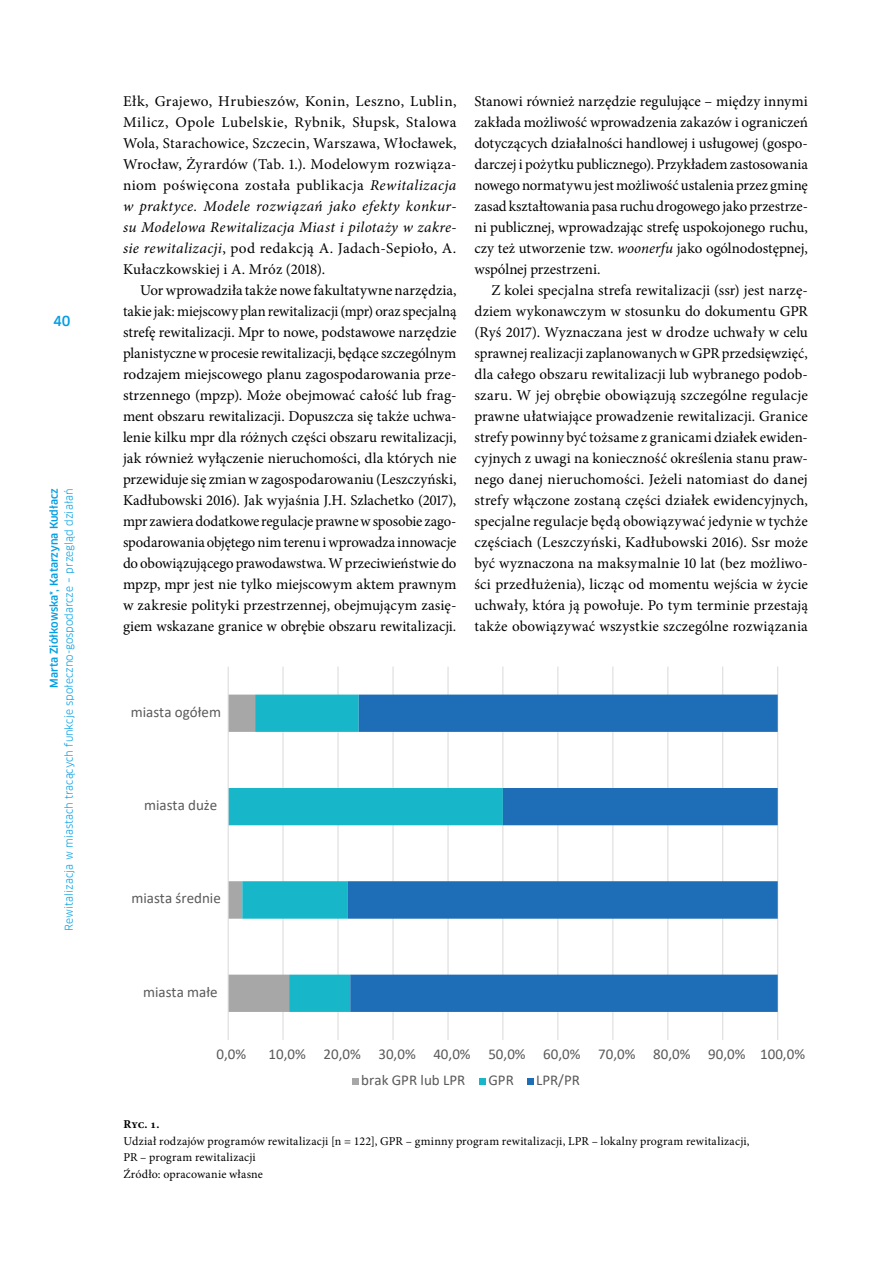
<style>
.page{position:relative;width:893px;height:1263px;background:#fff}
.page>*{position:absolute;margin:0;border:0;box-sizing:border-box;transform-origin:0 0}
.UDI_txt{font:15px/21px "Minion Pro";letter-spacing:.01em;color:#000;text-align:justify}
.t1{font:15px "Calibri";color:#5a5a5a}
.t2{font:500 13.5px "Clan Pro";color:#009ee3}
.UDI_fot_fig{font:12px/16.5px "Minion Pro";letter-spacing:.015em;color:#000}
.t3{font:10.5px "Clan Pro";color:#009ee3}
.t4{font:500 10.5px "Clan Pro";color:#009ee3}
.s1{font-style:italic}
.s2{font-weight:700}
</style>
<div class="page">
<hr style="left:777px;top:666px;width:1px;height:374px;background:#d9d9d9">
<hr style="left:722px;top:666px;width:1px;height:374px;background:#d9d9d9">
<hr style="left:667px;top:666px;width:1px;height:374px;background:#d9d9d9">
<hr style="left:612px;top:666px;width:1px;height:374px;background:#d9d9d9">
<hr style="left:557px;top:666px;width:1px;height:374px;background:#d9d9d9">
<hr style="left:502px;top:666px;width:1px;height:374px;background:#d9d9d9">
<hr style="left:448px;top:666px;width:1px;height:374px;background:#d9d9d9">
<hr style="left:393px;top:666px;width:1px;height:374px;background:#d9d9d9">
<hr style="left:338px;top:666px;width:1px;height:374px;background:#d9d9d9">
<hr style="left:283px;top:666px;width:1px;height:374px;background:#d9d9d9">
<svg style="left:229px;top:695px;width:119px;height:317px"></svg>
<svg style="left:348px;top:695px;width:430px;height:317px"></svg>
<hr style="left:228px;top:666px;width:1px;height:374px;background:#d9d9d9">
<div style="left:352px;top:1078px;width:7px;height:6px;background:#a7a7a7"></div>
<div style="left:479px;top:1078px;width:7px;height:6px;background:#17b7c9"></div>
<svg style="left:527px;top:1078px;width:6px;height:6px"></svg>
<p class="t2" style="left:53px;top:313px;width:19px">40</p>
<p class="t4" style="left:48px;top:688px;width:201px;rotate:-90deg">Marta Ziółkowska*, Katarzyna Kudłacz</p>
<p class="t3" style="left:63px;top:931px;width:444px;rotate:-90deg">Rewitalizacja w miastach tracących funkcje społeczno-gospodarcze – przegląd działań</p>
<p class="UDI_txt" style="left:123px;top:91px;width:335px">Ełk, Grajewo, Hrubieszów, Konin, Leszno, Lublin, Milicz, Opole Lubelskie, Rybnik, Słupsk, Stalowa Wola, Starachowice, Szczecin, Warszawa, Włocławek, Wrocław, Żyrardów (Tab. 1.). Modelowym rozwiąza&shy;niom poświęcona została publikacja <span class="s1">Rewitalizacja w praktyce. Modele rozwiązań jako efekty konkur&shy;su Modelowa Rewitalizacja Miast i pilotaży w zakre&shy;sie rewitalizacji</span>, pod redakcją A. Jadach-Sepioło, A.<br>Kułaczkowskiej i A. Mróz (2018).</p>
<p class="UDI_txt" style="left:123px;top:280px;width:335px;text-indent:17px">Uor wprowadziła także nowe fakultatywne narzędzia, takie jak: miejscowy plan rewitalizacji (mpr) oraz specjalną strefę rewitalizacji. Mpr to nowe, podstawowe narzędzie planistyczne w procesie rewitalizacji, będące szczególnym rodzajem miejscowego planu zagospodarowania prze&shy;strzennego (mpzp). Może obejmować całość lub frag&shy;ment obszaru rewitalizacji. Dopuszcza się także uchwa&shy;lenie kilku mpr dla różnych części obszaru rewitalizacji, jak również wyłączenie nieruchomości, dla których nie przewiduje się zmian w zagospodarowaniu (Leszczyński, Kadłubowski 2016). Jak wyjaśnia J.H. Szlachetko (2017), mpr zawiera dodatkowe regulacje prawne w sposobie zago&shy;spodarowania objętego nim terenu i wprowadza innowacje do obowiązującego prawodawstwa. W przeciwieństwie do mpzp, mpr jest nie tylko miejscowym aktem prawnym w zakresie polityki przestrzennej, obejmującym zasię&shy;giem wskazane granice w obrębie obszaru rewitalizacji.</p>
<p class="UDI_txt" style="left:474px;top:91px;width:335px">Stanowi również narzędzie regulujące – między innymi zakłada możliwość wprowadzenia zakazów i ograniczeń dotyczących działalności handlowej i usługowej (gospo&shy;darczej i pożytku publicznego). Przykładem zastosowania nowego normatywu jest możliwość ustalenia przez gminę zasad kształtowania pasa ruchu drogowego jako przestrze&shy;ni publicznej, wprowadzając strefę uspokojonego ruchu, czy też utworzenie tzw. <span class="s1">woonerfu</span> jako ogólnodostępnej, wspólnej przestrzeni.</p>
<p class="UDI_txt" style="left:474px;top:280px;width:335px;text-indent:17px">Z kolei specjalna strefa rewitalizacji (ssr) jest narzę&shy;dziem wykonawczym w stosunku do dokumentu GPR (Ryś 2017). Wyznaczana jest w drodze uchwały w celu sprawnej realizacji zaplanowanych w GPR przedsięwzięć, dla całego obszaru rewitalizacji lub wybranego podob&shy;szaru. W jej obrębie obowiązują szczególne regulacje prawne ułatwiające prowadzenie rewitalizacji. Granice strefy powinny być tożsame z granicami działek ewiden&shy;cyjnych z uwagi na konieczność określenia stanu praw&shy;nego danej nieruchomości. Jeżeli natomiast do danej strefy włączone zostaną części działek ewidencyjnych, specjalne regulacje będą obowiązywać jedynie w tychże częściach (Leszczyński, Kadłubowski 2016). Ssr może być wyznaczona na maksymalnie 10 lat (bez możliwo&shy;ści przedłużenia), licząc od momentu wejścia w życie uchwały, która ją powołuje. Po tym terminie przestają także obowiązywać wszystkie szczególne rozwiązania</p>
<p class="t1" style="left:131px;top:701px;width:92px">miasta ogółem</p>
<p class="t1" style="left:144px;top:794px;width:75px">miasta duże</p>
<p class="t1" style="left:132px;top:888px;width:91px">miasta średnie</p>
<p class="t1" style="left:143px;top:981px;width:76px">miasta małe</p>
<p class="t1" style="left:216px;top:1043px;width:31px">0,0%</p>
<p class="t1" style="left:268px;top:1043px;width:538px">10,0% 20,0% 30,0% 40,0% 50,0% 60,0% 70,0% 80,0% 90,0% 100,0%</p>
<p class="t1" style="left:361px;top:1069px;width:106px">brak GPR lub LPR</p>
<p class="t1" style="left:488px;top:1069px;width:27px">GPR</p>
<p class="t1" style="left:536px;top:1069px;width:45px">LPR/PR</p>
<p class="UDI_fot_fig" style="left:123px;top:1116px;width:628px"><span class="s2">Ryc. 1.<br></span>Udział rodzajów programów rewitalizacji [n = 122], GPR – gminny program rewitalizacji, LPR – lokalny program rewitalizacji, PR – program rewitalizacji<br>Źródło: opracowanie własne</p>
</div>
